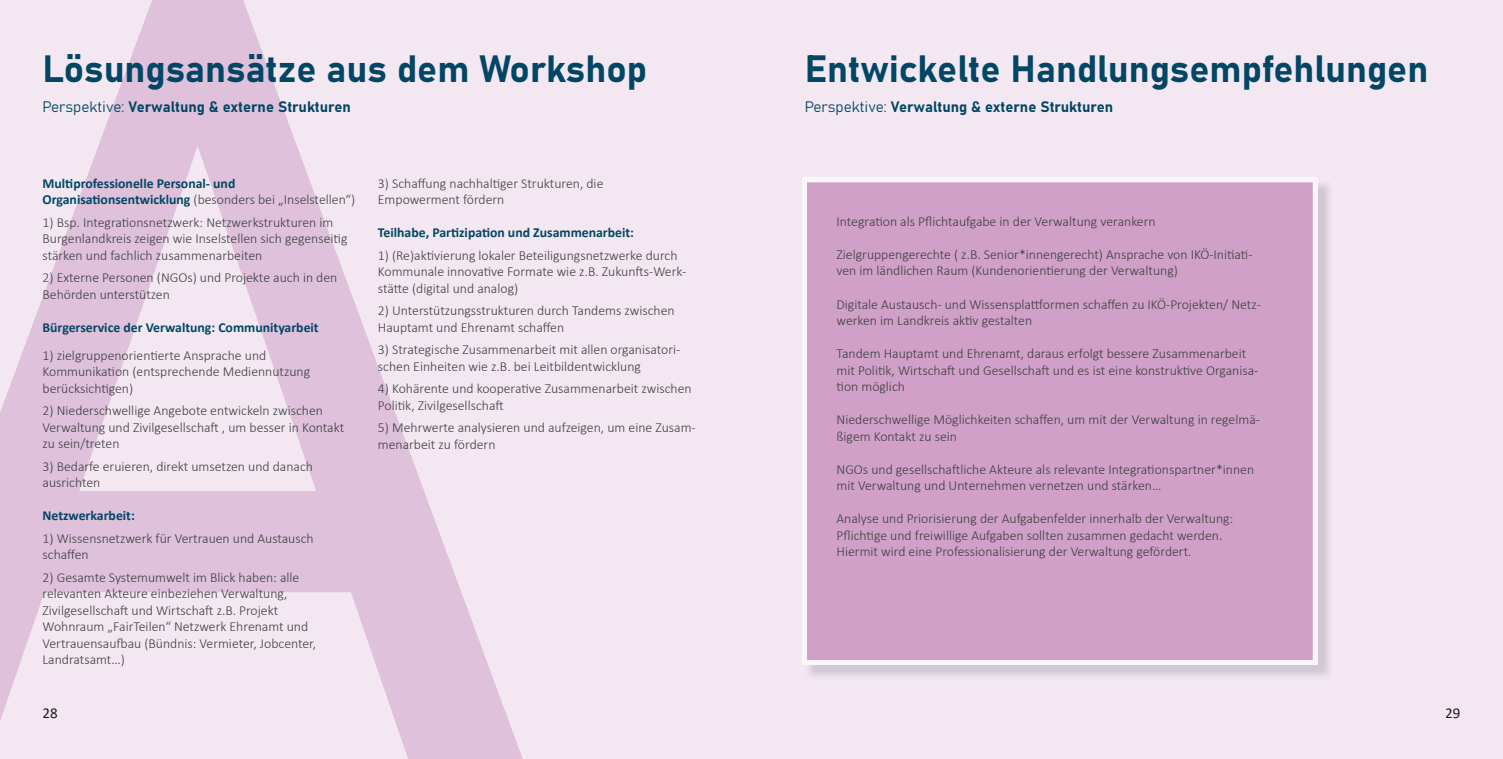
<style>
.page{position:relative;width:1503px;height:759px;background:#fff}
.page>*{position:absolute;margin:0;border:0;box-sizing:border-box;transform-origin:0 0}
.t1{font:37.5px "Bahnschrift";color:#014664}
.t2{font:15px "Bahnschrift";color:#014664}
.t3{font:15px "Calibri";color:#231f20}
.t4{font:300 13.75px/16.5px "Calibri";color:#3e3e3f}
.t5{font:700 13.75px/16.5px "Calibri";color:#014664}
.s1{font-weight:300;color:#3e3e3f}
</style>
<div class="page">
<div style="left:523px;top:0;width:979px;height:758px;background:#f3e8f2"></div>
<div style="left:1445px;top:708px;width:14px;height:10px;background:#f3e8f2"></div>
<svg style="left:0;top:0;width:523px;height:758px;fill:#f3e8f2"></svg>
<img style="left:804px;top:179px;width:529px;height:501px">
<div style="left:802px;top:177px;width:515px;height:487px;background:#d0a0c9"></div>
<h1 class="t1" style="left:42px;top:40px;width:606px">Lösungsansätze aus dem Workshop</h1>
<p class="t2" style="left:42px;top:95px;width:310px">Perspektive: Verwaltung &amp; externe Strukturen</p>
<p class="t5" style="left:43px;top:174px;width:314px">Multiprofessionelle Personal- und<br>Organisationsentwicklung <span class="s1">(besonders bei „Inselstellen“)</span></p>
<p class="t4" style="left:43px;top:214px;width:306px">1) Bsp. Integrationsnetzwerk: Netzwerkstrukturen im<br>Burgenlandkreis zeigen wie Inselstellen sich gegenseitig stärken und fachlich zusammenarbeiten</p>
<p class="t4" style="left:43px;top:269px;width:296px">2) Externe Personen (NGOs) und Projekte auch in den<br>Behörden unterstützen</p>
<p class="t5" style="left:43px;top:318px;width:278px">Bürgerservice der Verwaltung: Communityarbeit</p>
<p class="t4" style="left:43px;top:346px;width:269px">1) zielgruppenorientierte Ansprache und<br>Kommunikation (entsprechende Mediennutzung berücksichtigen)</p>
<p class="t4" style="left:43px;top:402px;width:303px">2) Niederschwellige Angebote entwickeln zwischen<br>Verwaltung und Zivilgesellschaft , um besser in Kontakt zu sein/treten</p>
<p class="t4" style="left:43px;top:457px;width:272px">3) Bedarfe eruieren, direkt umsetzen und danach ausrichten</p>
<p class="t5" style="left:43px;top:507px;width:94px">Netzwerkarbeit:</p>
<p class="t4" style="left:43px;top:529px;width:273px">1) Wissensnetzwerk für Vertrauen und Austausch schaffen</p>
<p class="t4" style="left:43px;top:568px;width:275px">2) Gesamte Systemumwelt im Blick haben: alle relevanten Akteure einbeziehen Verwaltung, Zivilgesellschaft und Wirtschaft z.B. Projekt Wohnraum „FairTeilen“ Netzwerk Ehrenamt und Vertrauensaufbau (Bündnis: Vermieter, Jobcenter, Landratsamt…)</p>
<p class="t4" style="left:378px;top:175px;width:227px">3) Schaffung nachhaltiger Strukturen, die<br>Empowerment fördern</p>
<p class="t5" style="left:378px;top:224px;width:258px">Teilhabe, Partizipation und Zusammenarbeit:</p>
<p class="t4" style="left:378px;top:246px;width:310px">1) (Re)aktivierung lokaler Beteiligungsnetzwerke durch<br>Kommunale innovative Formate wie z.B. Zukunfts-Werk&shy;stätte (digital und analog)</p>
<p class="t4" style="left:378px;top:302px;width:298px">2) Unterstützungsstrukturen durch Tandems zwischen<br>Hauptamt und Ehrenamt schaffen</p>
<p class="t4" style="left:378px;top:341px;width:304px">3) Strategische Zusammenarbeit mit allen organisatori&shy;schen Einheiten wie z.B. bei Leitbildentwicklung</p>
<p class="t4" style="left:378px;top:380px;width:315px">4) Kohärente und kooperative Zusammenarbeit zwischen<br>Politik, Zivilgesellschaft</p>
<p class="t4" style="left:378px;top:419px;width:319px">5) Mehrwerte analysieren und aufzeigen, um eine Zusam&shy;menarbeit zu fördern</p>
<h1 class="t1" style="left:804px;top:40px;width:625px">Entwickelte Handlungsempfehlungen</h1>
<p class="t2" style="left:804px;top:95px;width:310px">Perspektive: Verwaltung &amp; externe Strukturen</p>
<p class="t4" style="left:836px;top:213px;width:320px">Integration als Pflichtaufgabe in der Verwaltung verankern</p>
<p class="t4" style="left:836px;top:246px;width:417px">Zielgruppengerechte ( z.B. Senior*innengerecht) Ansprache von IKÖ-Initiati&shy;ven im ländlichen Raum (Kundenorientierung der Verwaltung)</p>
<p class="t4" style="left:836px;top:295px;width:426px">Digitale Austausch- und Wissensplattformen schaffen zu IKÖ-Projekten/ Netz&shy;werken im Landkreis aktiv gestalten</p>
<p class="t4" style="left:836px;top:345px;width:423px">Tandem Hauptamt und Ehrenamt, daraus erfolgt bessere Zusammenarbeit mit Politik, Wirtschaft und Gesellschaft und es ist eine konstruktive Organisa&shy;tion möglich</p>
<p class="t4" style="left:836px;top:411px;width:425px">Niederschwellige Möglichkeiten schaffen, um mit der Verwaltung in regelmä&shy;ßigem Kontakt zu sein</p>
<p class="t4" style="left:836px;top:460px;width:419px">NGOs und gesellschaftliche Akteure als relevante Integrationspartner*innen mit Verwaltung und Unternehmen vernetzen und stärken…</p>
<p class="t4" style="left:836px;top:510px;width:398px">Analyse und Priorisierung der Aufgabenfelder innerhalb der Verwaltung:<br>Pflichtige und freiwillige Aufgaben sollten zusammen gedacht werden.<br>Hiermit wird eine Professionalisierung der Verwaltung gefördert.</p>
<p class="t3" style="left:43px;top:702px;width:17px">28</p>
<p class="t3" style="left:1445px;top:702px;width:17px">29</p>
</div>
